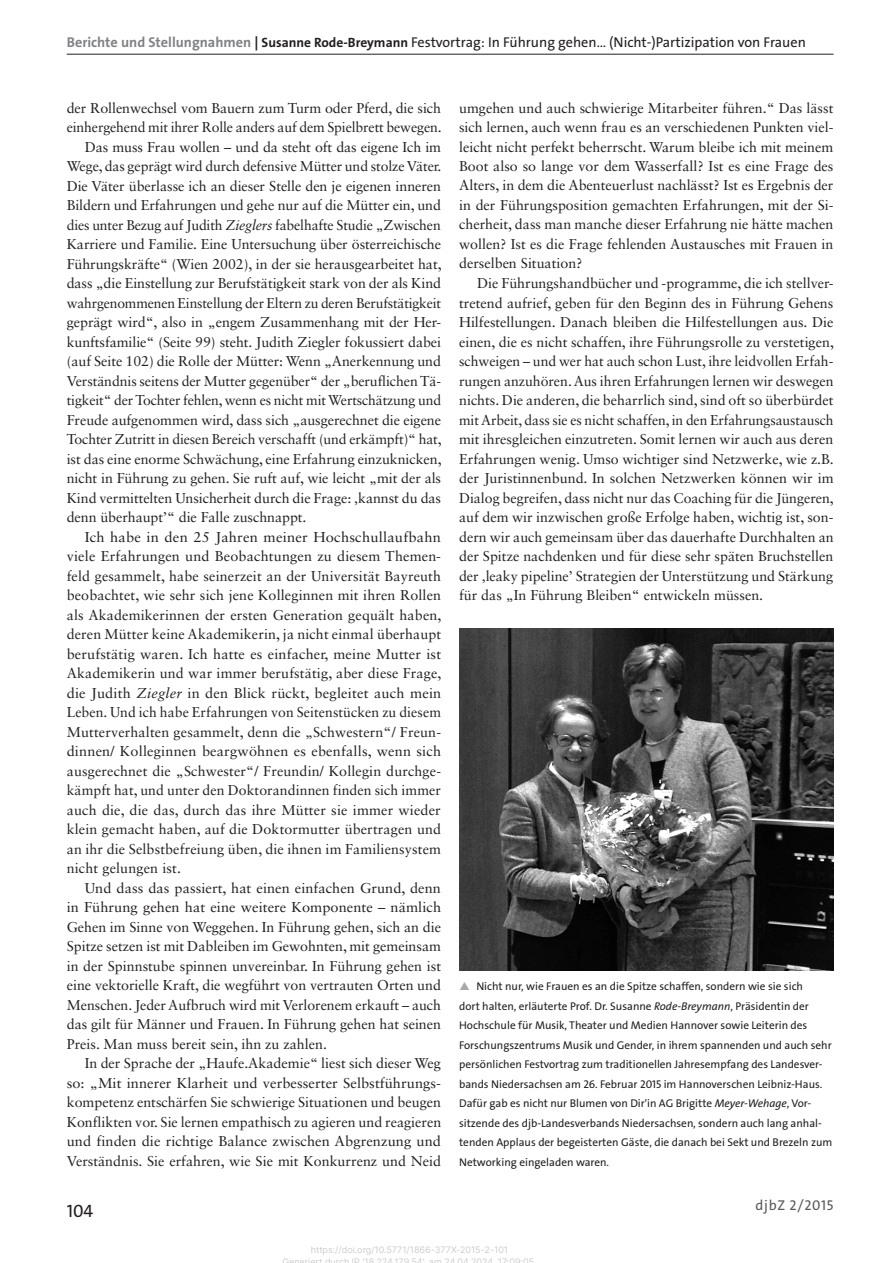
<style>
.page{position:relative;width:893px;height:1263px;background:#fff}
.page>*{position:absolute;margin:0;border:0;box-sizing:border-box;transform-origin:0 0}
.t1{font:18px "The Sans Os F";color:#231f20}
.t2{font:14.25px/19.5px "Sabon LT Std";color:#231f20;text-align:justify}
.t3{font:14.25px "The Sans Os F";color:#231f20}
.t4{font:14.25px "The Sans Os F";letter-spacing:.05em;color:#57585a}
.t5{font:11.25px/19.5px "The Sans Os F";color:#231f20}
.t6{font:9px/12px "Inter";color:#ccc;text-align:center}
.s1{font-weight:700;color:#808285}
.s2{font-weight:700}
.s3{font-weight:700;font-size:13.5px}
.s4{font-style:italic}
</style>
<div class="page">
<hr style="left:67px;top:54px;width:766px;height:1px;background:#231f20">
<img style="left:459px;top:629px;width:374px;height:342px">
<p class="t3" style="left:67px;top:33px;width:741px"><span class="s1">Berichte und Stellungnahmen</span> <span class="s2">|</span> <span class="s3">Susanne Rode-Breymann</span> Festvortrag: In Führung gehen… (Nicht-)Partizipation von Frauen</p>
<p class="t2" style="left:67px;top:98px;width:376px">der Rollenwechsel vom Bauern zum Turm oder Pferd, die sich</p>
<p class="t2" style="left:67px;top:117px;width:376px">einhergehend mit ihrer Rolle anders auf dem Spielbrett bewegen.</p>
<p class="t2" style="left:85px;top:137px;width:358px">Das muss Frau wollen – und da steht oft das eigene Ich im</p>
<p class="t2" style="left:67px;top:156px;width:376px">Wege, das geprägt wird durch defensive Mütter und stolze Väter.</p>
<p class="t2" style="left:67px;top:176px;width:376px">Die Väter überlasse ich an dieser Stelle den je eigenen inneren</p>
<p class="t2" style="left:67px;top:195px;width:376px">Bildern und Erfahrungen und gehe nur auf die Mütter ein, und</p>
<p class="t2" style="left:67px;top:215px;width:376px">dies unter Bezug auf Judith <span class="s4">Zieglers</span> fabelhafte Studie „Zwischen</p>
<p class="t2" style="left:67px;top:234px;width:376px">Karriere und Familie. Eine Untersuchung über österreichische</p>
<p class="t2" style="left:67px;top:254px;width:376px">Führungskräfte“ (Wien 2002), in der sie herausgearbeitet hat,</p>
<p class="t2" style="left:67px;top:273px;width:376px">dass „die Einstellung zur Berufstätigkeit stark von der als Kind</p>
<p class="t2" style="left:67px;top:293px;width:376px">wahrgenommenen Einstellung der Eltern zu deren Berufstätigkeit</p>
<p class="t2" style="left:67px;top:312px;width:376px">geprägt wird“, also in „engem Zusammenhang mit der Her-</p>
<p class="t2" style="left:67px;top:332px;width:376px">kunftsfamilie“ (Seite 99) steht. Judith Ziegler fokussiert dabei</p>
<p class="t2" style="left:67px;top:351px;width:376px">(auf Seite 102) die Rolle der Mütter: Wenn „Anerkennung und</p>
<p class="t2" style="left:67px;top:371px;width:376px">Verständnis seitens der Mutter gegenüber“ der „beruflichen Tä-</p>
<p class="t2" style="left:67px;top:390px;width:376px">tigkeit“ der Tochter fehlen, wenn es nicht mit Wertschätzung und</p>
<p class="t2" style="left:67px;top:410px;width:376px">Freude aufgenommen wird, dass sich „ausgerechnet die eigene</p>
<p class="t2" style="left:67px;top:429px;width:376px">Tochter Zutritt in diesen Bereich verschafft (und erkämpft)“ hat,</p>
<p class="t2" style="left:67px;top:449px;width:376px">ist das eine enorme Schwächung, eine Erfahrung einzuknicken,</p>
<p class="t2" style="left:67px;top:468px;width:376px">nicht in Führung zu gehen. Sie ruft auf, wie leicht „mit der als</p>
<p class="t2" style="left:67px;top:488px;width:376px">Kind vermittelten Unsicherheit durch die Frage: ‚kannst du das</p>
<p class="t2" style="left:67px;top:507px;width:241px">denn überhaupt’“ die Falle zuschnappt.</p>
<p class="t2" style="left:85px;top:527px;width:358px">Ich habe in den 25 Jahren meiner Hochschullaufbahn</p>
<p class="t2" style="left:67px;top:546px;width:376px">viele Erfahrungen und Beobachtungen zu diesem Themen-</p>
<p class="t2" style="left:67px;top:566px;width:376px">feld gesammelt, habe seinerzeit an der Universität Bayreuth</p>
<p class="t2" style="left:67px;top:585px;width:376px">beobachtet, wie sehr sich jene Kolleginnen mit ihren Rollen</p>
<p class="t2" style="left:67px;top:605px;width:376px">als Akademikerinnen der ersten Generation gequält haben,</p>
<p class="t2" style="left:67px;top:624px;width:376px">deren Mütter keine Akademikerin, ja nicht einmal überhaupt</p>
<p class="t2" style="left:67px;top:644px;width:376px">berufstätig waren. Ich hatte es einfacher, meine Mutter ist</p>
<p class="t2" style="left:67px;top:663px;width:376px">Akademikerin und war immer berufstätig, aber diese Frage,</p>
<p class="t2" style="left:67px;top:683px;width:376px">die Judith <span class="s4">Ziegler</span> in den Blick rückt, begleitet auch mein</p>
<p class="t2" style="left:67px;top:702px;width:376px">Leben. Und ich habe Erfahrungen von Seitenstücken zu diesem</p>
<p class="t2" style="left:67px;top:722px;width:376px">Mutterverhalten gesammelt, denn die „Schwestern“/ Freun-</p>
<p class="t2" style="left:67px;top:741px;width:376px">dinnen/ Kolleginnen beargwöhnen es ebenfalls, wenn sich</p>
<p class="t2" style="left:67px;top:761px;width:376px">ausgerechnet die „Schwester“/ Freundin/ Kollegin durchge-</p>
<p class="t2" style="left:67px;top:780px;width:376px">kämpft hat, und unter den Doktorandinnen finden sich immer</p>
<p class="t2" style="left:67px;top:800px;width:376px">auch die, die das, durch das ihre Mütter sie immer wieder</p>
<p class="t2" style="left:67px;top:819px;width:376px">klein gemacht haben, auf die Doktormutter übertragen und</p>
<p class="t2" style="left:67px;top:839px;width:376px">an ihr die Selbstbefreiung üben, die ihnen im Familiensystem</p>
<p class="t2" style="left:67px;top:858px;width:116px">nicht gelungen ist.</p>
<p class="t2" style="left:85px;top:878px;width:358px">Und dass das passiert, hat einen einfachen Grund, denn</p>
<p class="t2" style="left:67px;top:897px;width:376px">in Führung gehen hat eine weitere Komponente – nämlich</p>
<p class="t2" style="left:67px;top:917px;width:376px">Gehen im Sinne von Weggehen. In Führung gehen, sich an die</p>
<p class="t2" style="left:67px;top:936px;width:376px">Spitze setzen ist mit Dableiben im Gewohnten, mit gemeinsam</p>
<p class="t2" style="left:67px;top:956px;width:376px">in der Spinnstube spinnen unvereinbar. In Führung gehen ist</p>
<p class="t2" style="left:67px;top:975px;width:376px">eine vektorielle Kraft, die wegführt von vertrauten Orten und</p>
<p class="t2" style="left:67px;top:995px;width:376px">Menschen. Jeder Aufbruch wird mit Verlorenem erkauft – auch</p>
<p class="t2" style="left:67px;top:1014px;width:376px">das gilt für Männer und Frauen. In Führung gehen hat seinen</p>
<p class="t2" style="left:67px;top:1034px;width:262px">Preis. Man muss bereit sein, ihn zu zahlen.</p>
<p class="t2" style="left:85px;top:1053px;width:358px">In der Sprache der „Haufe.Akademie“ liest sich dieser Weg</p>
<p class="t2" style="left:67px;top:1073px;width:376px">so: „Mit innerer Klarheit und verbesserter Selbstführungs-</p>
<p class="t2" style="left:67px;top:1092px;width:376px">kompetenz entschärfen Sie schwierige Situationen und beugen</p>
<p class="t2" style="left:67px;top:1112px;width:376px">Konflikten vor. Sie lernen empathisch zu agieren und reagieren</p>
<p class="t2" style="left:67px;top:1131px;width:376px">und finden die richtige Balance zwischen Abgrenzung und</p>
<p class="t2" style="left:67px;top:1151px;width:376px">Verständnis. Sie erfahren, wie Sie mit Konkurrenz und Neid</p>
<p class="t1" style="left:67px;top:1199px;width:28px">104</p>
<p class="t2" style="left:459px;top:98px;width:376px">umgehen und auch schwierige Mitarbeiter führen.“ Das lässt sich lernen, auch wenn frau es an verschiedenen Punkten viel&shy;leicht nicht perfekt beherrscht. Warum bleibe ich mit meinem Boot also so lange vor dem Wasserfall? Ist es eine Frage des Alters, in dem die Abenteuerlust nachlässt? Ist es Ergebnis der in der Führungsposition gemachten Erfahrungen, mit der Si&shy;cherheit, dass man manche dieser Erfahrung nie hätte machen wollen? Ist es die Frage fehlenden Austausches mit Frauen in derselben Situation?</p>
<p class="t2" style="left:459px;top:273px;width:376px;text-indent:18px">Die Führungshandbücher und -programme, die ich stellver&shy;tretend aufrief, geben für den Beginn des in Führung Gehens Hilfestellungen. Danach bleiben die Hilfestellungen aus. Die einen, die es nicht schaffen, ihre Führungsrolle zu verstetigen, schweigen – und wer hat auch schon Lust, ihre leidvollen Erfah&shy;rungen anzuhören. Aus ihren Erfahrungen lernen wir deswegen nichts. Die anderen, die beharrlich sind, sind oft so überbürdet mit Arbeit, dass sie es nicht schaffen, in den Erfahrungsaustausch mit ihresgleichen einzutreten. Somit lernen wir auch aus deren Erfahrungen wenig. Umso wichtiger sind Netzwerke, wie z.B. der Juristinnenbund. In solchen Netzwerken können wir im Dialog begreifen, dass nicht nur das Coaching für die Jüngeren, auf dem wir inzwischen große Erfolge haben, wichtig ist, son&shy;dern wir auch gemeinsam über das dauerhafte Durchhalten an der Spitze nachdenken und für diese sehr späten Bruchstellen der ‚leaky pipeline’ Strategien der Unterstützung und Stärkung für das „In Führung Bleiben“ entwickeln müssen.</p>
<p class="t5" style="left:459px;top:977px;width:375px;text-indent:17px">Nicht nur, wie Frauen es an die Spitze schaffen, sondern wie sie sich<br>dort halten, erläuterte Prof. Dr. Susanne <span class="s4">Rode-Breymann</span>, Präsidentin der Hochschule für Musik, Theater und Medien Hannover sowie Leiterin des Forschungszentrums Musik und Gender, in ihrem spannenden und auch sehr persönlichen Festvortrag zum traditionellen Jahresempfang des Landesver&shy;bands Niedersachsen am 26. Februar 2015 im Hannoverschen Leibniz-Haus.<br>Dafür gab es nicht nur Blumen von Dir'in AG Brigitte <span class="s4">Meyer-Wehage</span>, Vor&shy;sitzende des djb-Landesverbands Niedersachsen, sondern auch lang anhal&shy;tenden Applaus der begeisterten Gäste, die danach bei Sekt und Brezeln zum Networking eingeladen waren.</p>
<p class="t4" style="left:756px;top:1196px;width:79px">djbZ 2/2015</p>
<p class="t6" style="left:282px;top:1243px;width:253px">https://doi.org/10.5771/1866-377X-2015-2-101<br>Generiert durch IP '18 224179 54' am 24 04 2024 17:09:05</p>
</div>
